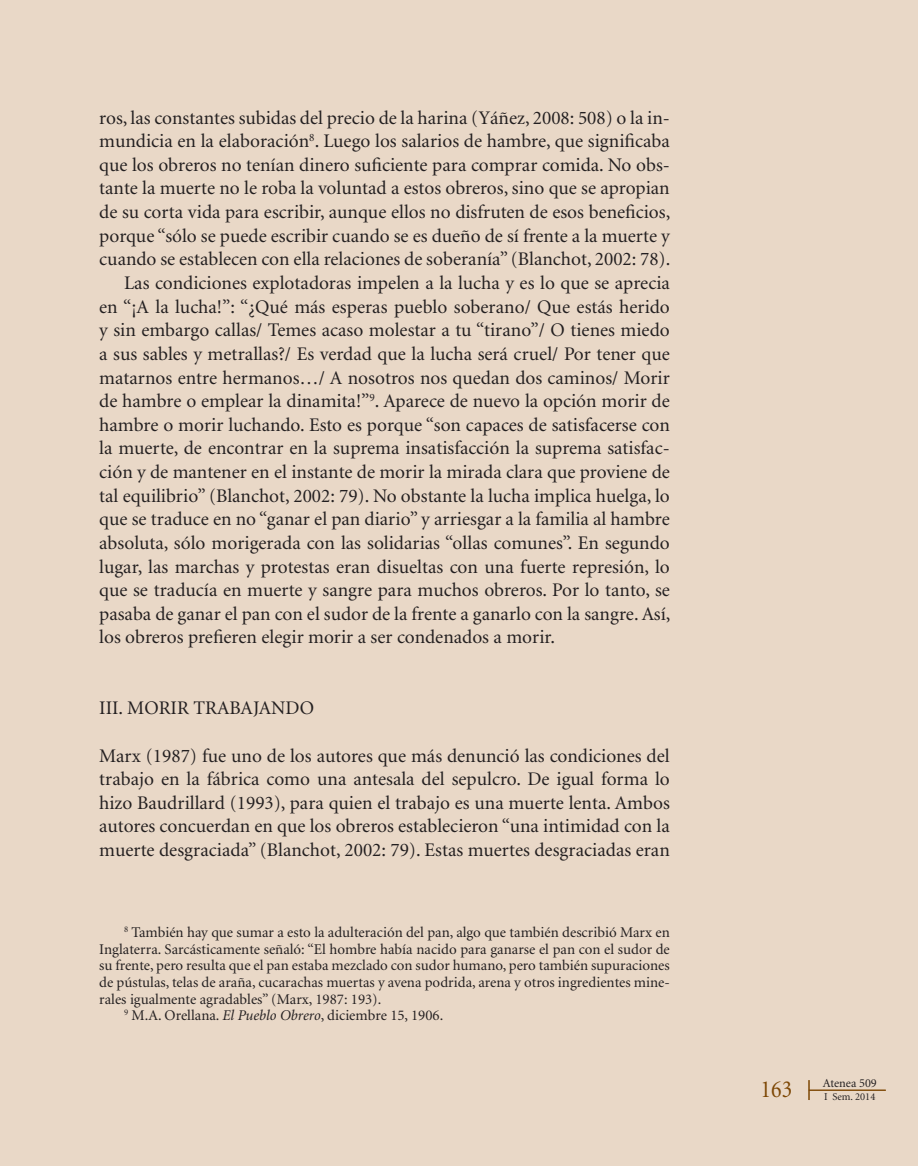
<style>
.page{position:relative;width:918px;height:1166px;background:#e9d8c7}
.page>*{position:absolute;margin:0;border:0;box-sizing:border-box;transform-origin:0 0}
.t1{font:24.5px "Minion";color:#7d4704;scale:.9 1}
.t2{font:19.25px/23.6px "Minion";color:#231f20;text-align:justify}
.Texto_nota_al_final{font:14.88px/16.6px "Minion";color:#231f20;text-align:justify}
.t3{font:12.25px "Minion";color:#231f20}
.t4{font:10.5px "Minion";color:#231f20}
.s1{font-style:italic}
</style>
<div class="page">
<hr style="left:809px;top:1090px;width:76px;height:1px;background:#7d4704">
<svg style="left:808px;top:1080px;width:1px;height:20px"></svg>
<p class="t2" style="left:99px;top:106px;width:572px">ros, las constantes subidas del precio de la harina (Yáñez, 2008: 508) o la in&shy;mundicia en la elaboración<sup>8</sup>. Luego los salarios de hambre, que significaba que los obreros no tenían dinero suficiente para comprar comida. No obs&shy;tante la muerte no le roba la voluntad a estos obreros, sino que se apropian de su corta vida para escribir, aunque ellos no disfruten de esos beneficios, porque “sólo se puede escribir cuando se es dueño de sí frente a la muerte y cuando se establecen con ella relaciones de soberanía” (Blanchot, 2002: 78).</p>
<p class="t2" style="left:99px;top:272px;width:573px;text-indent:25px">Las condiciones explotadoras impelen a la lucha y es lo que se aprecia en “¡A la lucha!”: “¿Qué más esperas pueblo soberano/ Que estás herido y sin embargo callas/ Temes acaso molestar a tu “tirano”/ O tienes miedo a sus sables y metrallas?/ Es verdad que la lucha será cruel/ Por tener que matarnos entre hermanos…/ A nosotros nos quedan dos caminos/ Morir de hambre o emplear la dinamita!”<sup>9</sup>. Aparece de nuevo la opción morir de hambre o morir luchando. Esto es porque “son capaces de satisfacerse con la muerte, de encontrar en la suprema insatisfacción la suprema satisfac&shy;ción y de mantener en el instante de morir la mirada clara que proviene de tal equilibrio” (Blanchot, 2002: 79). No obstante la lucha implica huelga, lo que se traduce en no “ganar el pan diario” y arriesgar a la familia al hambre absoluta, sólo morigerada con las solidarias “ollas comunes”. En segundo lugar, las marchas y protestas eran disueltas con una fuerte represión, lo que se traducía en muerte y sangre para muchos obreros. Por lo tanto, se pasaba de ganar el pan con el sudor de la frente a ganarlo con la sangre. Así, los obreros prefieren elegir morir a ser condenados a morir.</p>
<p class="t2" style="left:99px;top:697px;width:216px">III. MORIR TRABAJANDO</p>
<p class="t2" style="left:99px;top:744px;width:572px">Marx (1987) fue uno de los autores que más denunció las condiciones del trabajo en la fábrica como una antesala del sepulcro. De igual forma lo hizo Baudrillard (1993), para quien el trabajo es una muerte lenta. Ambos autores concuerdan en que los obreros establecieron “una intimidad con la muerte desgraciada” (Blanchot, 2002: 79). Estas muertes desgraciadas eran</p>
<p class="Texto_nota_al_final" style="left:99px;top:924px;width:572px;text-indent:25px"><sup>8</sup> También hay que sumar a esto la adulteración del pan, algo que también describió Marx en Inglaterra. Sarcásticamente señaló: “El hombre había nacido para ganarse el pan con el sudor de su frente, pero resulta que el pan estaba mezclado con sudor humano, pero también supuraciones de pústulas, telas de araña, cucarachas muertas y avena podrida, arena y otros ingredientes mine&shy;rales igualmente agradables” (Marx, 1987: 193).</p>
<p class="Texto_nota_al_final" style="left:124px;top:1007px;width:321px"><sup>9</sup> M.A. Orellana. <span class="s1">El Pueblo Obrero</span>, diciembre 15, 1906.</p>
<p class="t3" style="left:823px;top:1077px;width:56px">Atenea 509</p>
<p class="t1" style="left:760px;top:1077px;width:37px">163</p>
<p class="t4" style="left:824px;top:1091px;width:53px">I Sem. 2014</p>
</div>
